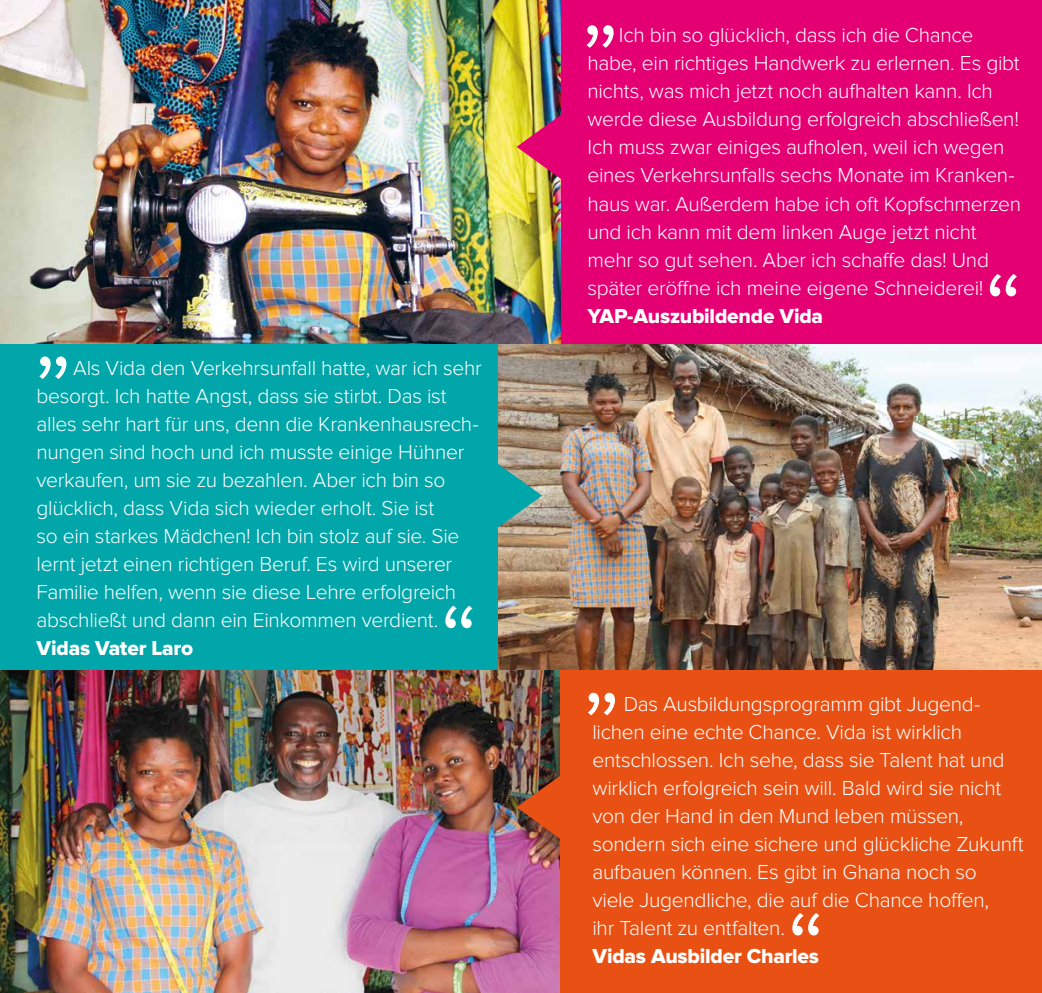
<style>
.page{position:relative;width:1042px;height:993px;background:#fff}
.page>*{position:absolute;margin:0;border:0;box-sizing:border-box;transform-origin:0 0}
.t1{font:300 112px "Proxima Nova";color:#fff}
.t2{font:300 21px/28px "Proxima Nova";letter-spacing:-.015em;color:#fff}
.t3{font:21px "Proxima Nova Extrabld";letter-spacing:-.01em;color:#fff}
</style>
<div class="page">
<div style="left:0;top:0;width:498px;height:992px;background:#00a6a9"></div>
<img style="left:498px;top:343px;width:544px;height:327px">
<svg style="left:498px;top:456px;width:44px;height:79px;background:#68a096"></svg>
<img style="left:0;top:670px;width:561px;height:322px">
<div style="left:561px;top:0;width:481px;height:343px;background:#e40073"></div>
<img style="left:0;top:0;width:561px;height:343px">
<img style="left:516px;top:107px;width:45px;height:79px">
<div style="left:561px;top:670px;width:481px;height:322px;background:#e95114"></div>
<img style="left:516px;top:767px;width:45px;height:79px">
<img style="left:0;top:130px;width:1px;height:854px">
<h1 class="t1" style="left:33px;top:263px;width:42px">„</h1>
<p class="t2" style="left:37px;top:354px;width:447px;text-indent:37px">Als Vida den Verkehrsunfall hatte, war ich sehr besorgt. Ich hatte Angst, dass sie stirbt. Das ist alles sehr hart für uns, denn die Krankenhausrech&shy;nungen sind hoch und ich musste einige Hühner verkaufen, um sie zu bezahlen. Aber ich bin so glücklich, dass Vida sich wieder erholt. Sie ist<br>so ein starkes Mädchen! Ich bin stolz auf sie. Sie lernt jetzt einen richtigen Beruf. Es wird unserer Familie helfen, wenn sie diese Lehre erfolgreich abschließt und dann ein Einkommen verdient.</p>
<p class="t3" style="left:37px;top:638px;width:158px">Vidas Vater Laro</p>
<h1 class="t1" style="left:479px;top:721px;width:42px;rotate:-180deg">„</h1>
<h1 class="t1" style="left:580px;top:-68px;width:42px">„</h1>
<p class="t2" style="left:587px;top:22px;width:435px;text-indent:31px">Ich bin so glücklich, dass ich die Chance habe, ein richtiges Handwerk zu erlernen. Es gibt nichts, was mich jetzt noch aufhalten kann. Ich werde diese Ausbildung erfolgreich abschließen!<br>Ich muss zwar einiges aufholen, weil ich wegen eines Verkehrsunfalls sechs Monate im Kranken&shy;haus war. Außerdem habe ich oft Kopfschmerzen und ich kann mit dem linken Auge jetzt nicht mehr so gut sehen. Aber ich schaffe das! Und später eröffne ich meine eigene Schneiderei!</p>
<p class="t3" style="left:587px;top:306px;width:237px">YAP-Auszubildende Vida</p>
<h1 class="t1" style="left:1023px;top:389px;width:42px;rotate:-180deg">„</h1>
<h1 class="t1" style="left:581px;top:599px;width:42px">„</h1>
<p class="t2" style="left:592px;top:690px;width:433px;text-indent:31px">Das Ausbildungsprogramm gibt Jugend&shy;lichen eine echte Chance. Vida ist wirklich entschlossen. Ich sehe, dass sie Talent hat und wirklich erfolgreich sein will. Bald wird sie nicht von der Hand in den Mund leben müssen, sondern sich eine sichere und glückliche Zukunft aufbauen können. Es gibt in Ghana noch so viele Jugendliche, die auf die Chance hoffen,<br>ihr Talent zu entfalten.</p>
<p class="t3" style="left:592px;top:946px;width:228px">Vidas Ausbilder Charles</p>
<h1 class="t1" style="left:826px;top:1028px;width:42px;rotate:-180deg">„</h1>
</div>
